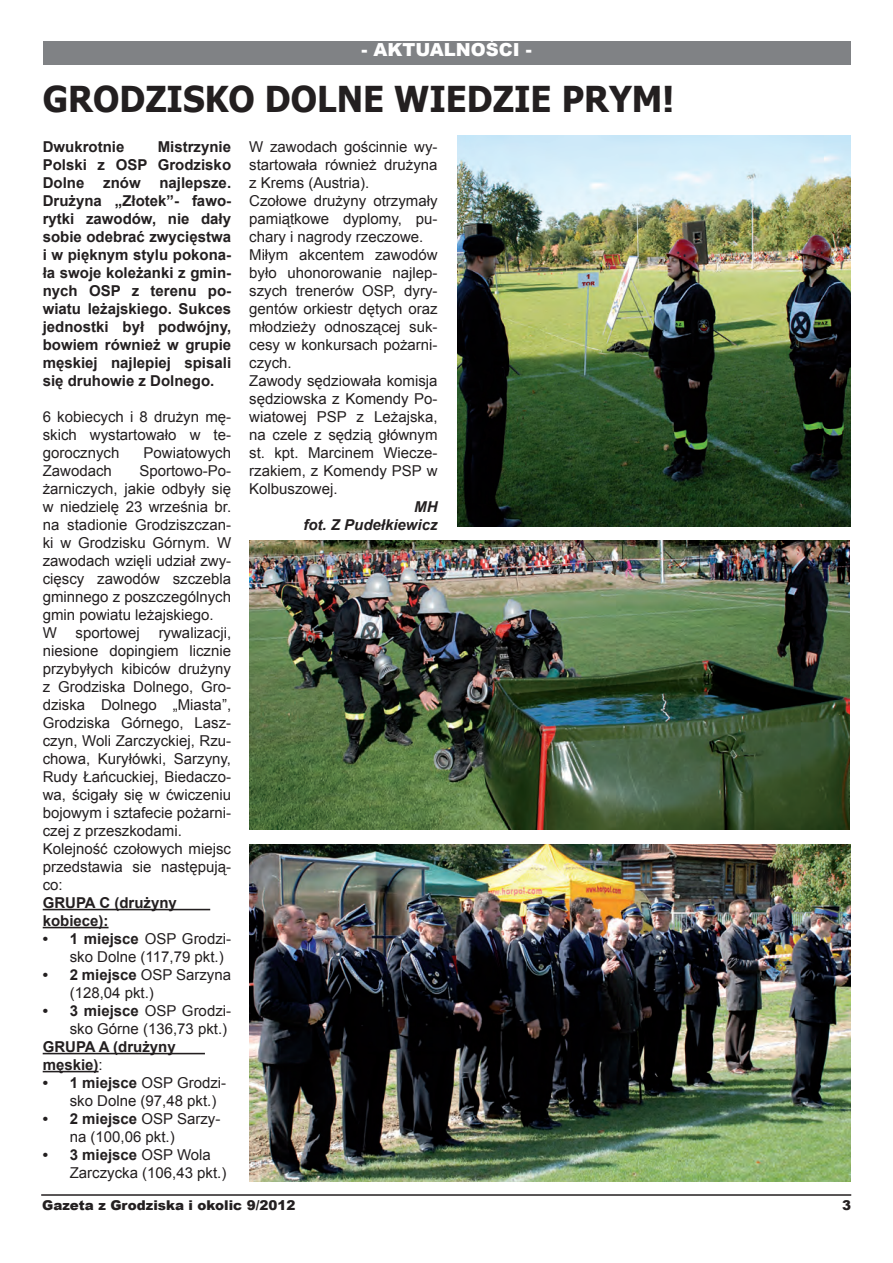
<style>
.page{position:relative;width:893px;height:1263px;background:#fff}
.page>*{position:absolute;margin:0;border:0;box-sizing:border-box;transform-origin:0 0}
.Normalny__Web{font:700 35.7px "Tahoma";color:#231f20;scale:.96 1}
.t1{font:900 18px "Arial";color:#fff}
.Normalny__Web-2{font:15px/18px "Arial";color:#231f20;text-align:justify}
.Normalny__Web-3{font:700 15px/18px "Arial";color:#231f20;text-align:justify}
.Normalny__Web-4{font:italic 700 15px "Arial";color:#231f20}
.t2{font:900 13.5px "Arial";color:#231f20}
.s1{font-weight:700}
.s2{font-weight:400}
</style>
<div class="page">
<div style="left:43px;top:42px;width:807px;height:23px;background:#808285"></div>
<hr style="left:41px;top:1194px;width:810px;height:2px;background:#231f20">
<hr style="left:43px;top:909px;width:167px;height:1px;background:#231f20">
<hr style="left:43px;top:927px;width:66px;height:1px;background:#231f20">
<hr style="left:43px;top:1053px;width:162px;height:1px;background:#231f20">
<hr style="left:43px;top:1071px;width:56px;height:1px;background:#231f20">
<img style="left:250px;top:844px;width:600px;height:337px">
<img style="left:249px;top:540px;width:601px;height:289px">
<img style="left:457px;top:135px;width:393px;height:392px">
<p class="t1" style="left:362px;top:36px;width:172px">- AKTUALNOŚCI -</p>
<p class="Normalny__Web" style="left:43px;top:74px;width:659px">GRODZISKO DOLNE WIEDZIE PRYM!</p>
<p class="Normalny__Web-3" style="left:43px;top:138px;width:83px">Dwukrotnie</p>
<p class="Normalny__Web-3" style="left:43px;top:138px;width:190px;text-indent:115px">Mistrzynie Polski z OSP Grodzisko Dolne</p>
<p class="Normalny__Web-3" style="left:103px;top:174px;width:39px">znów</p>
<p class="Normalny__Web-3" style="left:43px;top:174px;width:190px;text-indent:117px">najlepsze.<br>Drużyna „Złotek”- fawo&shy;rytki zawodów, nie dały sobie odebrać zwycięstwa i w pięknym stylu pokona&shy;ła swoje koleżanki z gmin&shy;nych OSP z terenu po&shy;wiatu leżajskiego. Sukces jednostki był podwójny, bowiem również w grupie męskiej najlepiej spisali się druhowie z Dolnego.</p>
<p class="Normalny__Web-2" style="left:43px;top:408px;width:190px">6 kobiecych i 8 drużyn mę&shy;skich wystartowało w te&shy;gorocznych</p>
<p class="Normalny__Web-2" style="left:144px;top:444px;width:89px">Powiatowych</p>
<p class="Normalny__Web-2" style="left:43px;top:462px;width:190px;text-indent:97px">Sportowo-Po&shy;żarniczych, jakie odbyły się w niedzielę 23 września br. na stadionie Grodziszczan&shy;ki w Grodzisku Górnym. W zawodach wzięli udział zwy&shy;cięscy zawodów szczebla gminnego z poszczególnych gmin powiatu leżajskiego.</p>
<p class="Normalny__Web-2" style="left:43px;top:624px;width:16px">W</p>
<p class="Normalny__Web-2" style="left:76px;top:624px;width:66px">sportowej</p>
<p class="Normalny__Web-2" style="left:43px;top:462px;width:71px">Zawodach</p>
<p class="Normalny__Web-2" style="left:43px;top:624px;width:190px;text-indent:116px">rywalizacji, niesione dopingiem licznie przybyłych kibiców drużyny z Grodziska Dolnego, Gro&shy;dziska Dolnego „Miasta”, Grodziska Górnego, Lasz&shy;czyn, Woli Zarczyckiej, Rzu&shy;chowa, Kuryłówki, Sarzyny, Rudy Łańcuckiej, Biedaczo&shy;wa, ścigały się w ćwiczeniu bojowym i sztafecie pożarni&shy;czej z przeszkodami.</p>
<p class="Normalny__Web-2" style="left:43px;top:840px;width:190px">Kolejność czołowych miejsc przedstawia sie następują&shy;co:</p>
<p class="Normalny__Web-3" style="left:43px;top:894px;width:136px">GRUPA C (drużyny kobiece):</p>
<p class="Normalny__Web-2" style="left:70px;top:930px;width:163px;text-indent:-27px"><span class="s1">• 1 miejsce</span> OSP Grodzi&shy;sko Dolne (117,79 pkt.)</p>
<p class="Normalny__Web-2" style="left:70px;top:966px;width:163px;text-indent:-27px"><span class="s1">• 2 miejsce</span> OSP Sarzyna (128,04 pkt.)</p>
<p class="Normalny__Web-2" style="left:43px;top:1002px;width:190px;text-align:right"><span class="s1">• 3 miejsce</span> OSP Grodzi&shy;sko Górne (136,73 pkt.)</p>
<p class="Normalny__Web-3" style="left:43px;top:1038px;width:135px">GRUPA A (drużyny męskie)<span class="s2">:</span></p>
<p class="Normalny__Web-2" style="left:70px;top:1074px;width:158px;text-indent:-27px"><span class="s1">• 1 miejsce</span> OSP Grodzi&shy;sko Dolne (97,48 pkt.)</p>
<p class="Normalny__Web-2" style="left:70px;top:1110px;width:152px;text-indent:-27px"><span class="s1">• 2 miejsce</span> OSP Sarzy&shy;na (100,06 pkt.)</p>
<p class="Normalny__Web-2" style="left:70px;top:1146px;width:158px;text-indent:-27px"><span class="s1">• 3 miejsce</span> OSP Wola<br>Zarczycka (106,43 pkt.)</p>
<p class="Normalny__Web-2" style="left:249px;top:138px;width:190px">W zawodach gościnnie wy&shy;startowała również drużyna z Krems (Austria).</p>
<p class="Normalny__Web-2" style="left:249px;top:192px;width:190px">Czołowe drużyny otrzymały pamiątkowe dyplomy, pu&shy;chary i nagrody rzeczowe.</p>
<p class="Normalny__Web-2" style="left:249px;top:246px;width:190px">Miłym akcentem zawodów było uhonorowanie najlep&shy;szych trenerów OSP, dyry&shy;gentów orkiestr dętych oraz młodzieży odnoszącej suk&shy;cesy w konkursach pożarni&shy;czych.</p>
<p class="Normalny__Web-2" style="left:249px;top:372px;width:190px">Zawody sędziowała komisja sędziowska z Komendy Po&shy;wiatowej PSP z Leżajska, na czele z sędzią głównym st. kpt. Marcinem Wiecze&shy;rzakiem, z Komendy PSP w Kolbuszowej.</p>
<p class="Normalny__Web-4" style="left:414px;top:497px;width:25px">MH</p>
<p class="Normalny__Web-4" style="left:303px;top:515px;width:136px">fot. Z Pudełkiewicz</p>
<p class="t2" style="left:42px;top:1196px;width:255px">Gazeta z Grodziska i okolic 9/2012</p>
<p class="t2" style="left:842px;top:1195px;width:11px">3</p>
</div>
